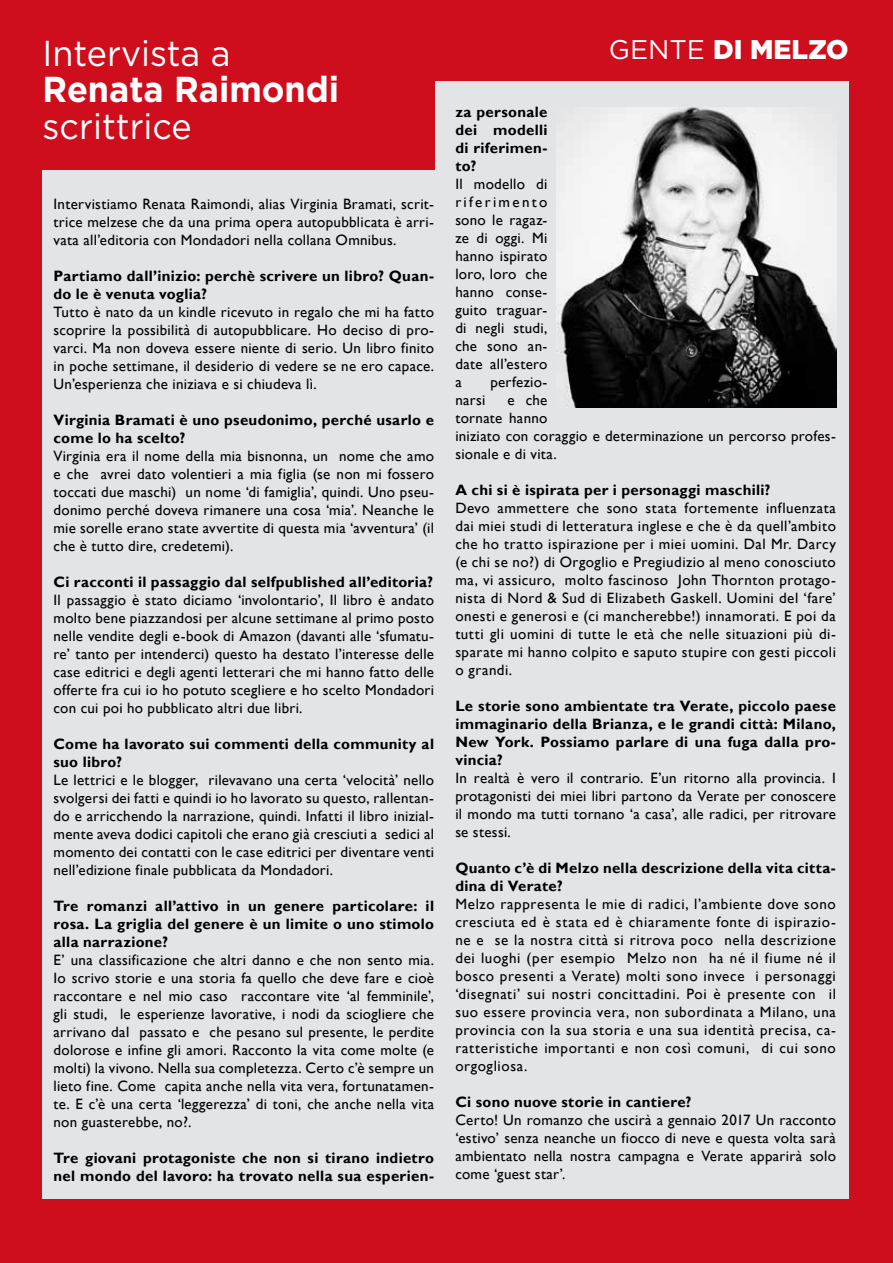
<style>
.page{position:relative;width:893px;height:1263px;background:#ce0e1c}
.page>*{position:absolute;margin:0;border:0;box-sizing:border-box;transform-origin:0 0}
.t1{font:36px "Gotham";color:#fff;scale:.95 1}
.t2{font:700 36px "Gotham";color:#fff;scale:.95 1}
.t3{font:900 27px "Gotham";color:#fff}
.t4{font:15px/18px "Gill Sans";letter-spacing:.02em;color:#000;text-align:justify}
.t5{font:700 15px/18px "Gill Sans";letter-spacing:.02em;color:#000}
.s1{font-weight:400}
</style>
<div class="page">
<div style="left:43px;top:81px;width:806px;height:1118px;background:#e2e4e5"></div>
<div style="left:0;top:60px;width:434px;height:110px;background:#ce0e1c"></div>
<img style="left:556px;top:107px;width:280px;height:300px">
<h1 class="t1" style="left:43px;top:31px;width:199px">Intervista a</h1>
<h2 class="t3" style="left:609px;top:31px;width:241px"><span class="s1">GENTE</span> DI MELZO</h2>
<h1 class="t2" style="left:43px;top:66px;width:314px">Renata Raimondi</h1>
<h1 class="t1" style="left:43px;top:103px;width:158px">scrittrice</h1>
<p class="t5" style="left:455px;top:103px;width:94px;text-align:justify">za personale dei modelli di riferimen&shy;to?</p>
<p class="t4" style="left:455px;top:175px;width:94px">Il modello di riferimento sono le ragaz&shy;ze di oggi. Mi hanno ispirato loro, loro che hanno conse&shy;guito traguar&shy;di negli studi, che sono an&shy;date all’estero a</p>
<p class="t4" style="left:54px;top:195px;width:382px">Intervistiamo Renata Raimondi, alias Virginia Bramati, scrit&shy;trice melzese che da una prima opera autopubblicata è arri&shy;vata all’editoria con Mondadori nella collana Omnibus.</p>
<p class="t5" style="left:54px;top:267px;width:382px">Partiamo dall’inizio: perchè scrivere un libro? Quan&shy;do le è venuta voglia?</p>
<p class="t4" style="left:54px;top:303px;width:382px">Tutto è nato da un kindle ricevuto in regalo che mi ha fatto scoprire la possibilità di autopubblicare. Ho deciso di pro&shy;varci. Ma non doveva essere niente di serio. Un libro finito in poche settimane, il desiderio di vedere se ne ero capace.<br>Un’esperienza che iniziava e si chiudeva lì.</p>
<p class="t5" style="left:54px;top:411px;width:382px">Virginia Bramati è uno pseudonimo, perché usarlo e come lo ha scelto?</p>
<p class="t4" style="left:54px;top:447px;width:382px">Virginia era il nome della mia bisnonna, un nome che amo e che avrei dato volentieri a mia figlia (se non mi fossero toccati due maschi) un nome ‘di famiglia’, quindi. Uno pseu&shy;donimo perché doveva rimanere una cosa ‘mia’. Neanche le mie sorelle erano state avvertite di questa mia ‘avventura’ (il che è tutto dire, credetemi).</p>
<p class="t5" style="left:54px;top:573px;width:381px">Ci racconti il passaggio dal selfpublished all’editoria?</p>
<p class="t4" style="left:54px;top:591px;width:382px">Il passaggio è stato diciamo ‘involontario’, Il libro è andato molto bene piazzandosi per alcune settimane al primo posto nelle vendite degli e-book di Amazon (davanti alle ‘sfumatu&shy;re’ tanto per intenderci) questo ha destato l’interesse delle case editrici e degli agenti letterari che mi hanno fatto delle offerte fra cui io ho potuto scegliere e ho scelto Mondadori con cui poi ho pubblicato altri due libri.</p>
<p class="t5" style="left:54px;top:735px;width:382px">Come ha lavorato sui commenti della community al suo libro?</p>
<p class="t4" style="left:54px;top:771px;width:382px">Le lettrici e le blogger, rilevavano una certa ‘velocità’ nello svolgersi dei fatti e quindi io ho lavorato su questo, rallentan&shy;do e arricchendo la narrazione, quindi. Infatti il libro inizial&shy;mente aveva dodici capitoli che erano già cresciuti a sedici al momento dei contatti con le case editrici per diventare venti nell’edizione finale pubblicata da Mondadori.</p>
<p class="t5" style="left:54px;top:897px;width:382px;text-align:justify">Tre romanzi all’attivo in un genere particolare: il rosa. La griglia del genere è un limite o uno stimolo alla narrazione?</p>
<p class="t4" style="left:54px;top:951px;width:382px">E’ una classificazione che altri danno e che non sento mia.<br>Io scrivo storie e una storia fa quello che deve fare e cioè raccontare e nel mio caso raccontare vite ‘al femminile’, gli studi, le esperienze lavorative, i nodi da sciogliere che arrivano dal passato e che pesano sul presente, le perdite dolorose e infine gli amori. Racconto la vita come molte (e molti) la vivono. Nella sua completezza. Certo c’è sempre un lieto fine. Come capita anche nella vita vera, fortunatamen&shy;te. E c’è una certa ‘leggerezza’ di toni, che anche nella vita non guasterebbe, no?.</p>
<p class="t5" style="left:54px;top:1149px;width:382px">Tre giovani protagoniste che non si tirano indietro nel mondo del lavoro: ha trovato nella sua esperien-</p>
<p class="t4" style="left:490px;top:373px;width:59px">perfezio-</p>
<p class="t4" style="left:455px;top:391px;width:382px;text-align:left;text-indent:52px">e che<br>tornate hanno<br>iniziato con coraggio e determinazione un percorso profes&shy;sionale e di vita.</p>
<p class="t5" style="left:455px;top:481px;width:317px">A chi si è ispirata per i personaggi maschili?</p>
<p class="t4" style="left:455px;top:499px;width:382px">Devo ammettere che sono stata fortemente influenzata dai miei studi di letteratura inglese e che è da quell’ambito che ho tratto ispirazione per i miei uomini. Dal Mr. Darcy (e chi se no?) di Orgoglio e Pregiudizio al meno conosciuto ma, vi assicuro, molto fascinoso John Thornton protago&shy;nista di Nord &amp; Sud di Elizabeth Gaskell. Uomini del ‘fare’ onesti e generosi e (ci mancherebbe!) innamorati. E poi da tutti gli uomini di tutte le età che nelle situazioni più di&shy;sparate mi hanno colpito e saputo stupire con gesti piccoli o grandi.</p>
<p class="t5" style="left:455px;top:697px;width:382px;text-align:justify">Le storie sono ambientate tra Verate, piccolo paese immaginario della Brianza, e le grandi città: Milano, New York. Possiamo parlare di una fuga dalla pro&shy;vincia?</p>
<p class="t4" style="left:455px;top:769px;width:382px">In realtà è vero il contrario. E’un ritorno alla provincia. I protagonisti dei miei libri partono da Verate per conoscere il mondo ma tutti tornano ‘a casa’, alle radici, per ritrovare se stessi.</p>
<p class="t5" style="left:455px;top:859px;width:382px">Quanto c’è di Melzo nella descrizione della vita citta&shy;dina di Verate?</p>
<p class="t4" style="left:455px;top:895px;width:382px">Melzo rappresenta le mie di radici, l’ambiente dove sono cresciuta ed è stata ed è chiaramente fonte di ispirazio&shy;ne e se la nostra città si ritrova poco nella descrizione dei luoghi (per esempio Melzo non ha né il fiume né il bosco presenti a Verate) molti sono invece i personaggi ‘disegnati’ sui nostri concittadini. Poi è presente con il suo essere provincia vera, non subordinata a Milano, una provincia con la sua storia e una sua identità precisa, ca&shy;ratteristiche importanti e non così comuni, di cui sono orgogliosa.</p>
<p class="t5" style="left:455px;top:1093px;width:238px">Ci sono nuove storie in cantiere?</p>
<p class="t4" style="left:455px;top:1111px;width:382px">Certo! Un romanzo che uscirà a gennaio 2017 Un racconto ‘estivo’ senza neanche un fiocco di neve e questa volta sarà ambientato nella nostra campagna e Verate apparirà solo come ‘guest star’.</p>
<p class="t4" style="left:455px;top:391px;width:32px">narsi</p>
</div>
